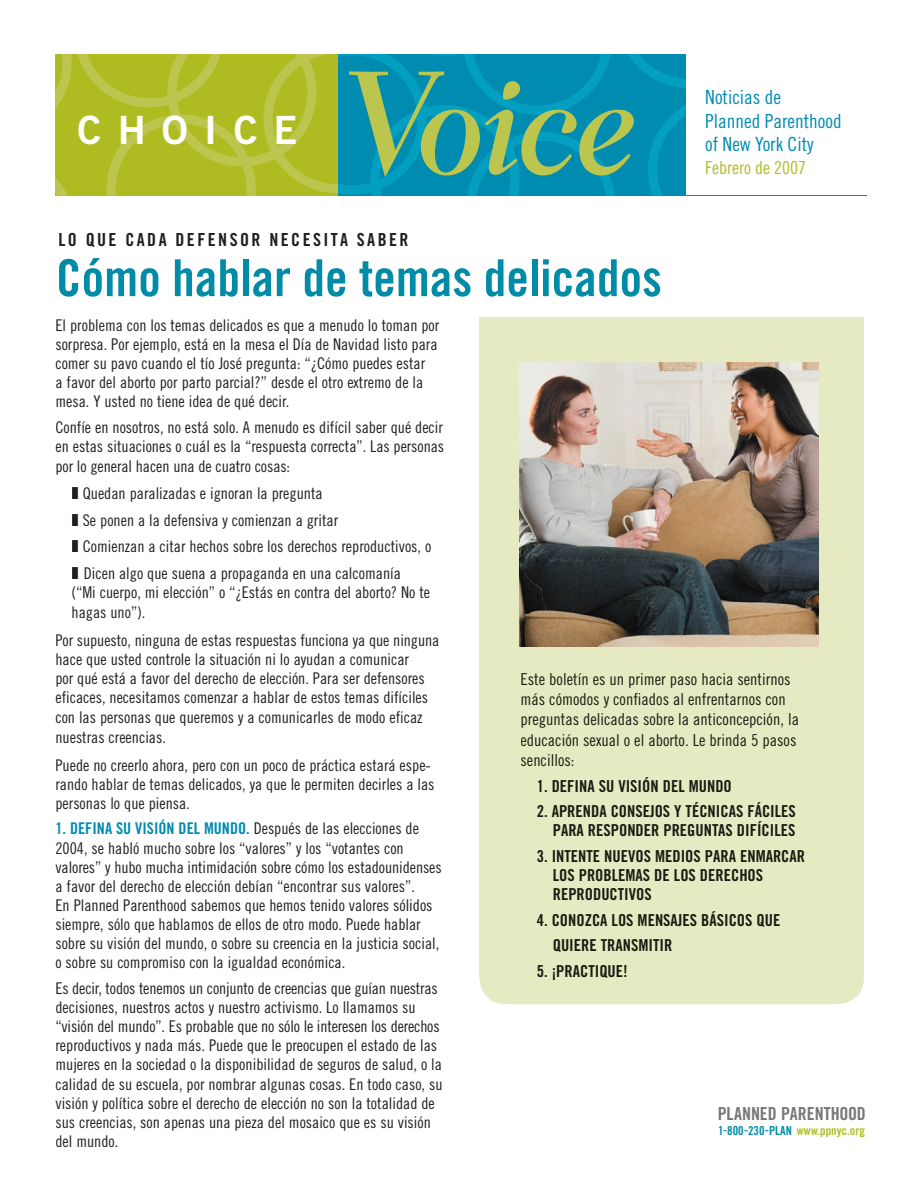
<style>
.page{position:relative;width:918px;height:1188px;background:#fff}
.page>*{position:absolute;margin:0;border:0;box-sizing:border-box;transform-origin:0 0}
.t1{font:147px "Electra LH Bold Cursive Display";letter-spacing:-.005em;color:#bcc64e}
.t2{font:51px "Trade Gothic Bold Cond Twenty";color:#008ba7}
.t3{font:39px "Trade Gothic Bold Two";letter-spacing:.425em;color:#fff}
.t4{font:19.5px/23.4px "Trade Gothic Cond Eighteen";color:#008bb0}
.t5{font:18px "Trade Gothic Bold Cond Twenty";letter-spacing:.135em;color:#231f20}
.t6{font:18px "Trade Gothic Bold Cond Twenty";color:#76787b}
.t7{font:18px "Trade Gothic Cond Eighteen";color:#aebc21}
.t8{font:16.5px/19.2px "Trade Gothic Bold Cond Twenty";color:#1c1c12}
.t9{font:16.5px/20.2px "Trade Gothic Cond Eighteen";color:#1c1c12}
.t10{font:16.2px/19.2px "Trade Gothic Cond Eighteen";color:#231f20}
.t11{font:16.2px "Trade Gothic Bold Cond Twenty";color:#008bb0}
.t12{font:12.45px "Trade Gothic Bold Cond Twenty";color:#008ba7}
.s1{font-size:16.5px}
.s2{font-family:"Trade Gothic Cond Eighteen";color:#231f20}
.s3{color:#aebc21}
</style>
<div class="page">
<hr style="left:659px;top:195px;width:208px;height:1px;background:#008bb0">
<div style="left:479px;top:317px;width:385px;height:659px;background:#e6eac3"></div>
<div style="left:479px;top:798px;width:385px;height:206px;background:#e6eac3;border-radius:27px"></div>
<img style="left:520px;top:362px;width:298px;height:284px">
<svg style="left:55px;top:54px;width:631px;height:142px;background:#4fa375"></svg>
<h3 class="t3" style="left:78px;top:106px;width:221px">CHOICE</h3>
<h1 class="t1" style="left:351px;top:37px;width:288px">Voice</h1>
<p class="t5" style="left:58px;top:229px;width:352px">LO QUE CADA DEFENSOR NECESITA SABER</p>
<h2 class="t2" style="left:56px;top:247px;width:607px">Cómo hablar de temas delicados</h2>
<p class="t4" style="left:705px;top:86px;width:138px">Noticias de<br>Planned Parenthood of New York City</p>
<p class="t7" style="left:705px;top:157px;width:102px">Febrero de 2007</p>
<p class="t10" style="left:55px;top:315px;width:385px">El problema con los temas delicados es que a menudo lo toman por sorpresa. Por ejemplo, está en la mesa el Día de Navidad listo para comer su pavo cuando el tío José pregunta: “¿Cómo puedes estar<br>a favor del aborto por parto parcial?” desde el otro extremo de la mesa. Y usted no tiene idea de qué decir.</p>
<p class="t10" style="left:55px;top:417px;width:390px;line-height:19.6px;text-align:justify">Confíe en nosotros, no está solo. A menudo es difícil saber qué decir en estas situaciones o cuál es la “respuesta correcta”. Las personas por lo general hacen una de cuatro cosas:</p>
<p class="t10" style="left:72px;top:479px;width:361px;line-height:26.7px">❚ Quedan paralizadas e ignoran la pregunta<br>❚ Se ponen a la defensiva y comienzan a gritar<br>❚ Comienzan a citar hechos sobre los derechos reproductivos, o ❚ Dicen algo que suena a propaganda en una calcomanía</p>
<p class="t10" style="left:72px;top:582px;width:360px;line-height:20.2px">(“Mi cuerpo, mi elección” o “¿Estás en contra del aborto? No te hagas uno”).</p>
<p class="t10" style="left:55px;top:630px;width:385px">Por supuesto, ninguna de estas respuestas funciona ya que ninguna hace que usted controle la situación ni lo ayudan a comunicar<br>por qué está a favor del derecho de elección. Para ser defensores eficaces, necesitamos comenzar a hablar de estos temas difíciles con las personas que queremos y a comunicarles de modo eficaz nuestras creencias<span class="s1">.</span></p>
<p class="t10" style="left:55px;top:755px;width:381px">Puede no creerlo ahora, pero con un poco de práctica estará espe&shy;rando hablar de temas delicados, ya que le permiten decirles a las personas lo que piensa.</p>
<p class="t11" style="left:55px;top:819px;width:365px">1. DEFINA SU VISIÓN DEL MUNDO. <span class="s2">Después de las elecciones de</span></p>
<p class="t10" style="left:55px;top:838px;width:388px">2004, se habló mucho sobre los “valores” y los “votantes con valores” y hubo mucha intimidación sobre cómo los estadounidenses a favor del derecho de elección debían “encontrar sus valores”.<br>En Planned Parenthood sabemos que hemos tenido valores sólidos siempre, sólo que hablamos de ellos de otro modo. Puede hablar sobre su visión del mundo, o sobre su creencia en la justicia social, o sobre su compromiso con la igualdad económica.</p>
<p class="t10" style="left:55px;top:978px;width:389px">Es decir, todos tenemos un conjunto de creencias que guían nuestras decisiones, nuestros actos y nuestro activismo. Lo llamamos su “visión del mundo”. Es probable que no sólo le interesen los derechos reproductivos y nada más. Puede que le preocupen el estado de las mujeres en la sociedad o la disponibilidad de seguros de salud, o la calidad de su escuela, por nombrar algunas cosas. En todo caso, su visión y política sobre el derecho de elección no son la totalidad de sus creencias, son apenas una pieza del mosaico que es su visión del mundo.</p>
<p class="t9" style="left:520px;top:669px;width:280px">Este boletín es un primer paso hacia sentirnos más cómodos y confiados al enfrentarnos con preguntas delicadas sobre la anticoncepción, la educación sexual o el aborto. Le brinda 5 pasos sencillos:</p>
<p class="t8" style="left:537px;top:776px;width:197px">1. DEFINA SU VISIÓN DEL MUNDO</p>
<p class="t8" style="left:537px;top:802px;width:261px;text-align:right">2. APRENDA CONSEJOS Y TÉCNICAS FÁCILES<br>PARA RESPONDER PREGUNTAS DIFÍCILES</p>
<p class="t8" style="left:553px;top:846px;width:254px;text-indent:-16px">3. INTENTE NUEVOS MEDIOS PARA ENMARCAR<br>LOS PROBLEMAS DE LOS DERECHOS<br>REPRODUCTIVOS</p>
<p class="t8" style="left:553px;top:907px;width:229px;line-height:25.7px;text-indent:-16px">4. CONOZCA LOS MENSAJES BÁSICOS QUE<br>QUIERE TRANSMITIR</p>
<p class="t8" style="left:537px;top:961px;width:93px">5. ¡PRACTIQUE!</p>
<p class="t6" style="left:718px;top:1103px;width:150px">PLANNED PARENTHOOD</p>
<p class="t12" style="left:718px;top:1123px;width:148px">1-800-230-PLAN <span class="s3">www.ppnyc.org</span></p>
</div>
